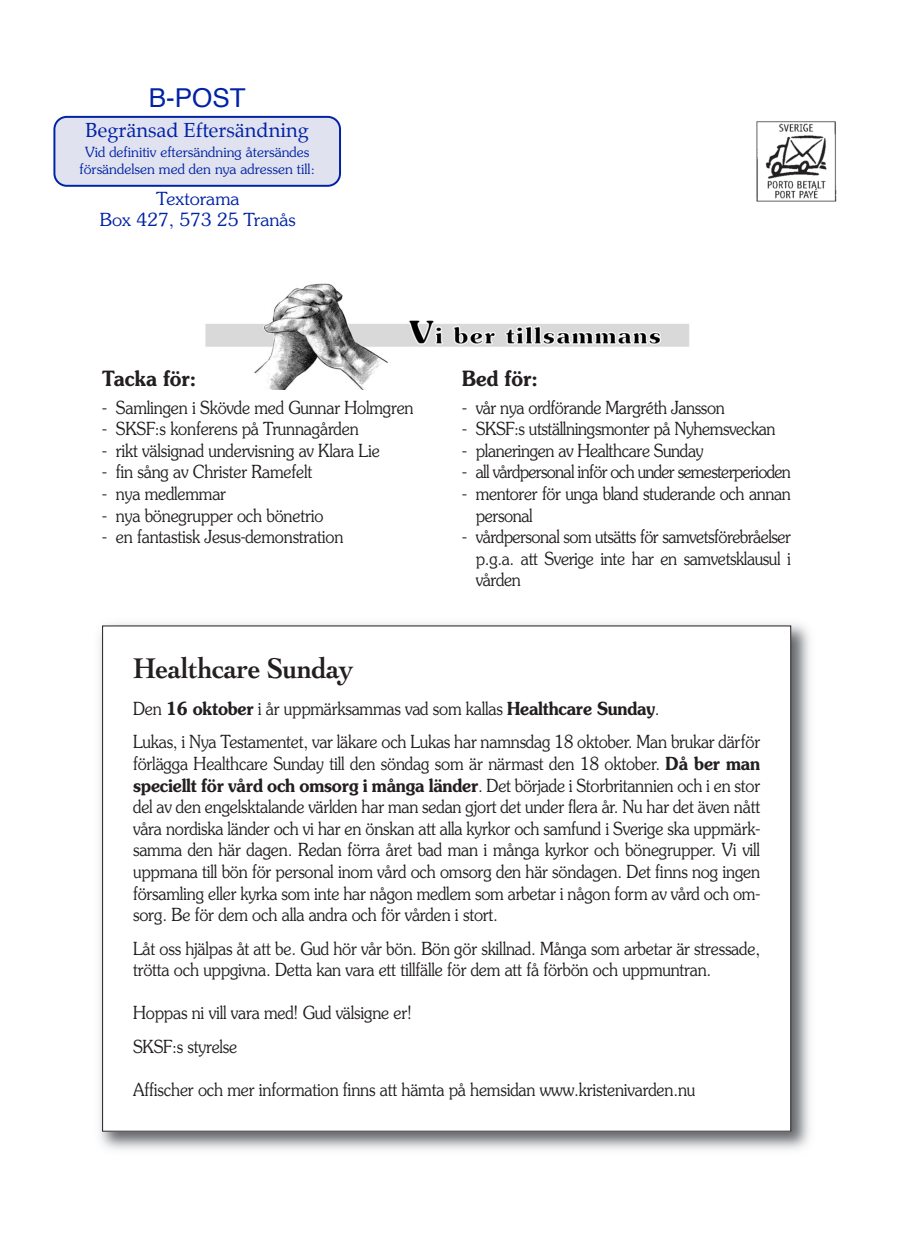
<style>
.page{position:relative;width:899px;height:1248px;background:#fff}
.page>*{position:absolute;margin:0;border:0;box-sizing:border-box;transform-origin:0 0}
.t1{font:700 30px "Cochin";letter-spacing:-.01em;color:#231f20;scale:.9 1}
.t2{font:26px "Helvetica";color:#0023a5}
.t3{font:600 21px "Souvenir";color:#231f20;scale:.9 1}
.t4{font:20px "Palatino";color:#0023a5}
.t5{font:300 18px/21.6px "Souvenir";letter-spacing:-.01em;color:#231f20;scale:.9 1}
.t6{font:300 18px "Souvenir";letter-spacing:-.04em;color:#231f20;scale:.9 1}
.t7{font:300 18px/21.6px "Souvenir";color:#0023a5;text-align:center}
.t8{font:300 14px/16.8px "Souvenir";color:#0023a5;text-align:center}
.s1{font-weight:600}
</style>
<div class="page">
<svg style="left:53px;top:116px;width:288px;height:71px;background:#d2d5eb"></svg>
<img style="left:756px;top:121px;width:81px;height:81px">
<img style="left:205px;top:283px;width:484px;height:107px">
<img style="left:99px;top:623px;width:711px;height:527px">
<div style="left:103px;top:626px;width:687px;height:505px;background:#fff"></div>
<h2 class="t2" style="left:149px;top:87px;width:98px">B-POST</h2>
<p class="t4" style="left:86px;top:120px;width:225px">Begränsad Eftersändning</p>
<p class="t8" style="left:80px;top:144px;width:237px">Vid definitiv eftersändning återsändes försändelsen med den nya adressen till:</p>
<p class="t7" style="left:100px;top:188px;width:197px">Textorama<br>Box 427, 573 25 Tranås</p>
<p class="t3" style="left:102px;top:370px;width:106px">Tacka för:</p>
<p class="t5" style="left:102px;top:397px;width:347px">- Samlingen i Skövde med Gunnar Holmgren</p>
<p class="t5" style="left:102px;top:419px;width:286px">- SKSF:s konferens på Trunnagården</p>
<p class="t5" style="left:102px;top:440px;width:310px">- rikt välsignad undervisning av Klara Lie</p>
<p class="t5" style="left:102px;top:462px;width:235px">- fin sång av Christer Ramefelt</p>
<p class="t5" style="left:102px;top:484px;width:139px">- nya medlemmar</p>
<p class="t5" style="left:102px;top:505px;width:247px">- nya bönegrupper och bönetrio</p>
<p class="t5" style="left:102px;top:527px;width:269px">- en fantastisk Jesus-demonstration</p>
<p class="t3" style="left:462px;top:370px;width:86px">Bed för:</p>
<p class="t5" style="left:462px;top:397px;width:293px">- vår nya ordförande Margréth Jansson</p>
<p class="t5" style="left:462px;top:419px;width:349px">- SKSF:s utställningsmonter på Nyhemsveckan</p>
<p class="t5" style="left:462px;top:440px;width:269px">- planeringen av Healthcare Sunday</p>
<p class="t6" style="left:462px;top:464px;width:367px">- all vårdpersonal inför och under semesterperioden</p>
<p class="t5" style="left:476px;top:484px;width:352px;text-indent:-14px">- mentorer för unga bland studerande och annan personal</p>
<p class="t5" style="left:476px;top:527px;width:352px;text-align:justify;text-indent:-14px">- vårdpersonal som utsätts för samvetsförebråelser p.g.a. att Sverige inte har en samvetsklausul i vården</p>
<h1 class="t1" style="left:133px;top:656px;width:247px">Healthcare Sunday</h1>
<p class="t5" style="left:133px;top:693px;width:698px;line-height:33.2px">Den <span class="s1">16 oktober</span> i år uppmärksammas vad som kallas <span class="s1">Healthcare Sunday</span>.<br>Lukas, i Nya Testamentet, var läkare och Lukas har namnsdag 18 oktober. Man brukar därför</p>
<p class="t5" style="left:133px;top:753px;width:698px;text-align:justify">förlägga Healthcare Sunday till den söndag som är närmast den 18 oktober. <span class="s1">Då ber man speciellt för vård och omsorg i många länder</span>. Det började i Storbritannien och i en stor del av den engelsktalande världen har man sedan gjort det under flera år. Nu har det även nått våra nordiska länder och vi har en önskan att alla kyrkor och samfund i Sverige ska uppmärk&shy;samma den här dagen. Redan förra året bad man i många kyrkor och bönegrupper. Vi vill uppmana till bön för personal inom vård och omsorg den här söndagen. Det finns nog ingen församling eller kyrka som inte har någon medlem som arbetar i någon form av vård och om&shy;sorg. Be för dem och alla andra och för vården i stort.</p>
<p class="t5" style="left:133px;top:938px;width:698px">Låt oss hjälpas åt att be. Gud hör vår bön. Bön gör skillnad. Många som arbetar är stressade, trötta och uppgivna. Detta kan vara ett tillfälle för dem att få förbön och uppmuntran.</p>
<p class="t5" style="left:133px;top:997px;width:311px;line-height:33.2px">Hoppas ni vill vara med! Gud välsigne er!<br>SKSF:s styrelse</p>
<p class="t5" style="left:133px;top:1079px;width:626px">Affischer och mer information finns att hämta på hemsidan www.kristenivarden.nu</p>
</div>
